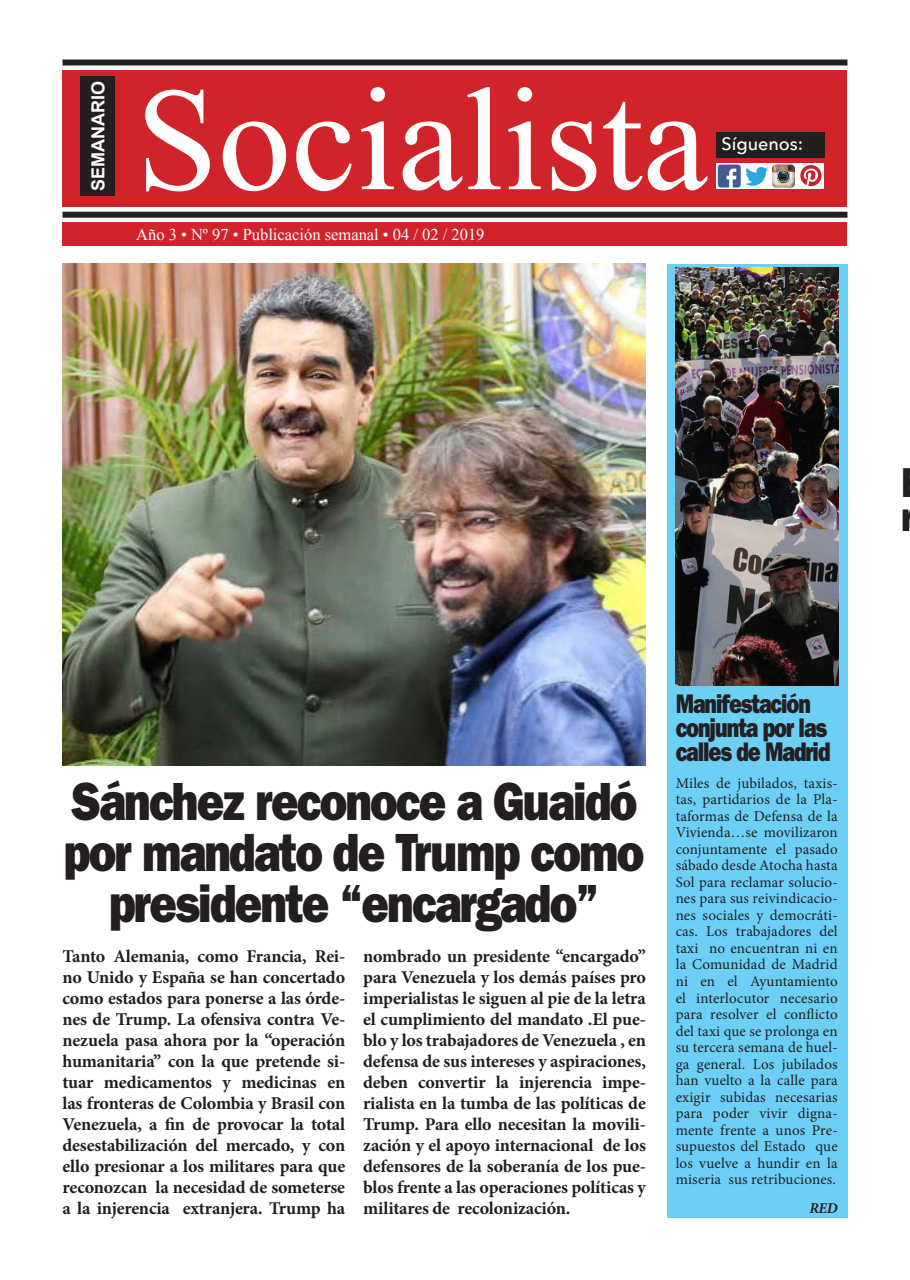
<style>
.page{position:relative;width:910px;height:1280px;background:#fff}
.page>*{position:absolute;margin:0;border:0;box-sizing:border-box;transform-origin:0 0}
.t1{font:147px "Times New Roman";color:#fff}
.t2{font:54px/51px "ITC Franklin Gothic Std Hvy";letter-spacing:-.04em;color:#231f20;text-align:center;scale:.85 1}
.Estilo_de_párrafo_2{font:42px "ITC Franklin Gothic Std Hvy";color:#231f20;scale:.8 1}
.Estilo_de_párrafo_2-2{font:27px/24px "ITC Franklin Gothic Std Hvy";letter-spacing:-.05em;color:#231f20;scale:.8 1}
.t3{font:700 18px/21px "Minion Pro";letter-spacing:-.01em;color:#231f20;text-align:justify}
.t4{font:700 18px "Arial";color:#fff}
.t5{font:500 18px "Avenir Next";color:#fff}
.t6{font:16.5px "Times New Roman";color:#fff}
.t7{font:15px/16.5px "Minion Pro";letter-spacing:.01em;color:#231f20;text-align:justify}
.t8{font:italic 700 15px "Minion Pro";color:#231f20}
</style>
<div class="page">
<div style="left:63px;top:60px;width:784px;height:6px;background:#231f20"></div>
<div style="left:63px;top:70px;width:784px;height:136px;background:#d1232a"></div>
<div style="left:63px;top:222px;width:784px;height:24px;background:#d1232a"></div>
<div style="left:81px;top:77px;width:34px;height:119px;background:#231f20"></div>
<div style="left:717px;top:132px;width:108px;height:26px;background:#231f20"></div>
<svg style="left:716px;top:163px;width:26px;height:26px"></svg>
<div style="left:744px;top:163px;width:25px;height:26px;background:#fff"></div>
<svg style="left:771px;top:163px;width:25px;height:26px"></svg>
<div style="left:799px;top:163px;width:25px;height:26px;background:#fff"></div>
<svg style="left:718px;top:165px;width:103px;height:23px"></svg>
<div style="left:63px;top:212px;width:784px;height:6px;background:#231f20"></div>
<img style="left:63px;top:264px;width:583px;height:501px">
<div style="left:667px;top:264px;width:180px;height:953px;background:#6bcff6"></div>
<img style="left:676px;top:268px;width:162px;height:417px">
<p class="t4" style="left:86px;top:191px;width:111px;rotate:-90deg">SEMANARIO</p>
<p class="t1" style="left:136px;top:41px;width:573px">Socialista</p>
<p class="t6" style="left:136px;top:223px;width:350px">Año 3 • Nº 97 • Publicación semanal • 04 / 02 / 2019</p>
<p class="t5" style="left:721px;top:129px;width:83px">Síguenos:</p>
<p class="Estilo_de_párrafo_2-2" style="left:676px;top:691px;width:195px">Manifestación conjunta por las calles de Madrid</p>
<p class="t2" style="left:64px;top:776px;width:684px">Sánchez reconoce a Guaidó por mandato de Trump como presidente “encargado”</p>
<p class="t7" style="left:676px;top:775px;width:164px">Miles de jubilados, taxis&shy;tas, partidarios de la Pla&shy;taformas de Defensa de la Vivienda…se movilizaron conjuntamente el pasado sábado desde Atocha hasta Sol para reclamar solucio&shy;nes para sus reivindicacio&shy;nes sociales y democráti&shy;cas. Los trabajadores del taxi no encuentran ni en la Comunidad de Madrid ni en el Ayuntamiento el interlocutor necesario para resolver el conflicto del taxi que se prolonga en su tercera semana de huel&shy;ga general. Los jubilados han vuelto a la calle para exigir subidas necesarias para poder vivir digna&shy;mente frente a unos Pre&shy;supuestos del Estado que los vuelve a hundir en la miseria sus retribuciones.</p>
<p class="t8" style="left:810px;top:1197px;width:30px">RED</p>
<p class="t3" style="left:63px;top:946px;width:284px">Tanto Alemania, como Francia, Rei&shy;no Unido y España se han concertado como estados para ponerse a las órde&shy;nes de Trump. La ofensiva contra Ve&shy;nezuela pasa ahora por la “operación humanitaria” con la que pretende si&shy;tuar medicamentos y medicinas en las fronteras de Colombia y Brasil con Venezuela, a fin de provocar la total desestabilización del mercado, y con ello presionar a los militares para que reconozcan la necesidad de someterse a la injerencia extranjera. Trump ha</p>
<p class="t3" style="left:363px;top:946px;width:284px">nombrado un presidente “encargado” para Venezuela y los demás países pro imperialistas le siguen al pie de la letra el cumplimiento del mandato .El pue&shy;blo y los trabajadores de Venezuela , en defensa de sus intereses y aspiraciones, deben convertir la injerencia impe&shy;rialista en la tumba de las políticas de Trump. Para ello necesitan la movili&shy;zación y el apoyo internacional de los defensores de la soberanía de los pue&shy;blos frente a las operaciones políticas y militares de recolonización.</p>
<p class="Estilo_de_párrafo_2" style="left:901px;top:492px;width:17px">r</p>
</div>
